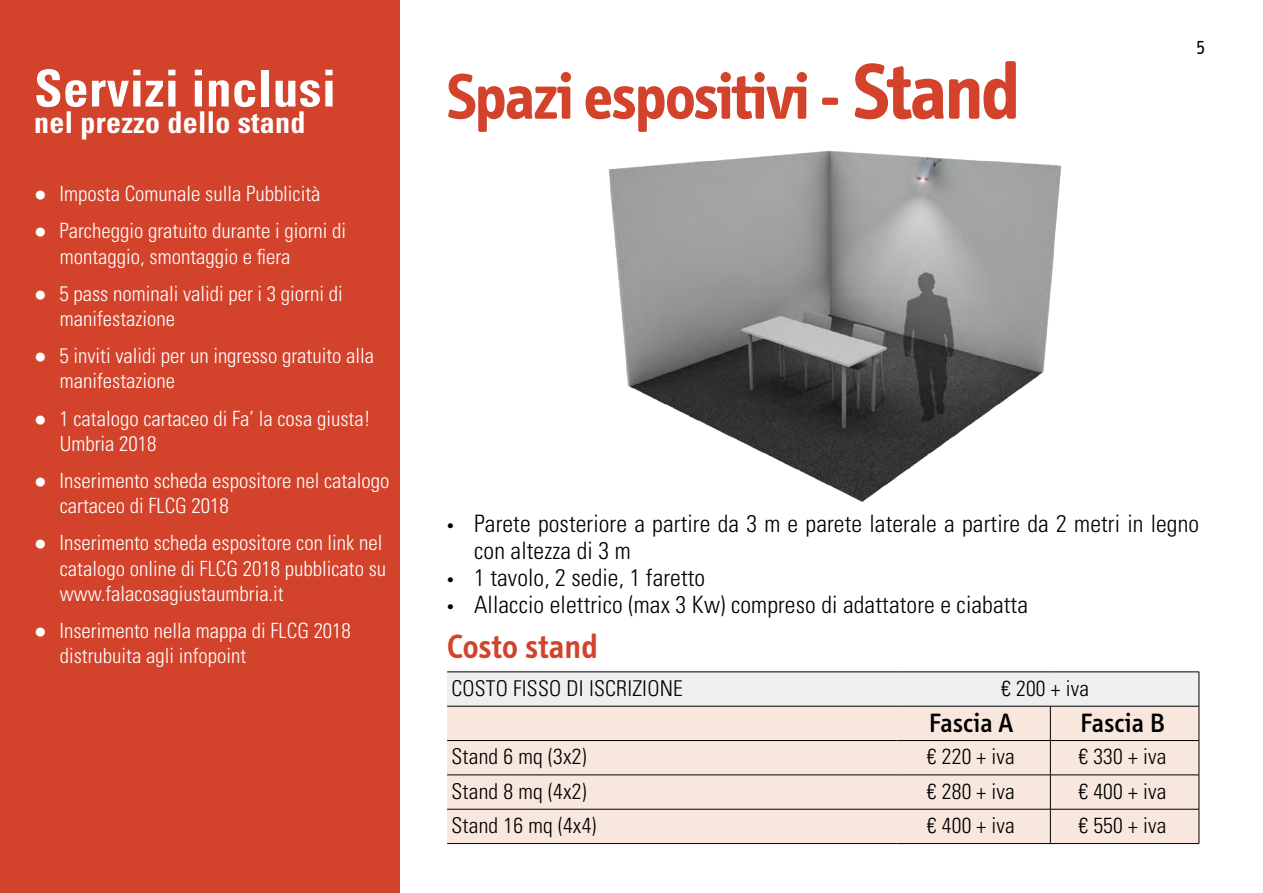
<style>
.page{position:relative;width:1263px;height:893px;background:#fff}
.page>*{position:absolute;margin:0;border:0;box-sizing:border-box;transform-origin:0 0}
.t1{font:700 66px "Info";letter-spacing:-.02em;color:#d3422a}
.t2{font:700 condensed 51px "Univers LT Std";letter-spacing:.01em;color:#fff}
.t3{font:600 34.5px "Info";letter-spacing:.01em;color:#d3422a}
.t4{font:700 condensed 30px "Univers LT Std";letter-spacing:.01em;color:#fff}
.t5{font:500 27.15px "Info";letter-spacing:.01em;color:#000}
.t6{font:300 condensed 24px/27px "Univers LT Std";letter-spacing:.005em;color:#000}
.t7{font:300 condensed 21.75px "Univers LT Std";letter-spacing:.01em;color:#000}
.t8{font:300 condensed 21px/25.2px "Univers LT Std";color:#fff}
.t9{font:19.5px "Info";color:#000}
.s1{font-family:"Andale Mono";font-weight:400;font-stretch:normal}
.s2{font-size:81px}
.s3{font-family:"Myriad Pro";font-weight:400;font-stretch:normal}
</style>
<div class="page">
<div style="left:0;top:0;width:400px;height:893px;background:#d3422a"></div>
<div style="left:447px;top:673px;width:752px;height:33px;background:#efeff0"></div>
<div style="left:447px;top:707px;width:752px;height:136px;background:#f8e7dd"></div>
<hr style="left:1050px;top:775px;width:1px;height:34px;background:#000">
<hr style="left:1050px;top:809px;width:1px;height:34px;background:#000">
<hr style="left:1199px;top:775px;width:1px;height:34px;background:#000">
<hr style="left:1199px;top:809px;width:1px;height:34px;background:#000">
<hr style="left:447px;top:672px;width:449px;height:1px;background:#000">
<hr style="left:896px;top:672px;width:154px;height:1px;background:#000">
<hr style="left:1050px;top:672px;width:149px;height:1px;background:#000">
<hr style="left:447px;top:809px;width:449px;height:1px;background:#000">
<hr style="left:896px;top:809px;width:154px;height:1px;background:#000">
<hr style="left:1050px;top:809px;width:149px;height:1px;background:#000">
<hr style="left:447px;top:843px;width:449px;height:1px;background:#000">
<hr style="left:896px;top:843px;width:154px;height:1px;background:#000">
<hr style="left:1050px;top:843px;width:149px;height:1px;background:#000">
<hr style="left:1199px;top:672px;width:1px;height:34px;background:#000">
<hr style="left:1199px;top:706px;width:1px;height:34px;background:#000">
<hr style="left:1199px;top:741px;width:1px;height:34px;background:#000">
<hr style="left:1050px;top:706px;width:1px;height:34px;background:#000">
<hr style="left:1050px;top:741px;width:1px;height:34px;background:#000">
<hr style="left:1050px;top:706px;width:149px;height:1px;background:#000">
<hr style="left:1050px;top:740px;width:149px;height:1px;background:#000">
<hr style="left:1050px;top:775px;width:149px;height:1px;background:#000">
<hr style="left:447px;top:706px;width:449px;height:1px;background:#000">
<hr style="left:896px;top:706px;width:154px;height:1px;background:#000">
<hr style="left:447px;top:740px;width:449px;height:1px;background:#000">
<hr style="left:896px;top:740px;width:154px;height:1px;background:#000">
<hr style="left:447px;top:775px;width:449px;height:1px;background:#000">
<hr style="left:896px;top:775px;width:154px;height:1px;background:#000">
<img style="left:608px;top:151px;width:454px;height:351px">
<h2 class="t2" style="left:34px;top:57px;width:303px">Servizi inclusi</h2>
<h3 class="t4" style="left:34px;top:104px;width:273px">nel prezzo dello stand</h3>
<p class="t8" style="left:34px;top:181px;width:288px"><span class="s1">●</span> Imposta Comunale sulla Pubblicità</p>
<p class="t8" style="left:60px;top:218px;width:288px;text-indent:-26px"><span class="s1">●</span> Parcheggio gratuito durante i giorni di montaggio, smontaggio e fiera</p>
<p class="t8" style="left:60px;top:281px;width:284px;text-indent:-26px"><span class="s1">●</span> 5 pass nominali validi per i 3 giorni di manifestazione</p>
<p class="t8" style="left:60px;top:343px;width:316px;text-indent:-26px"><span class="s1">●</span> 5 inviti validi per un ingresso gratuito alla manifestazione</p>
<p class="t8" style="left:60px;top:406px;width:312px;text-indent:-26px"><span class="s1">●</span> 1 catalogo cartaceo di Fa’ la cosa giusta!<br>Umbria 2018</p>
<p class="t8" style="left:60px;top:468px;width:331px;text-indent:-26px"><span class="s1">●</span> Inserimento scheda espositore nel catalogo cartaceo di FLCG 2018</p>
<p class="t8" style="left:60px;top:530px;width:328px;text-indent:-26px"><span class="s1">●</span> Inserimento scheda espositore con link nel catalogo online di FLCG 2018 pubblicato su www.falacosagiustaumbria.it</p>
<p class="t8" style="left:60px;top:618px;width:293px;text-indent:-26px"><span class="s1">●</span> Inserimento nella mappa di FLCG 2018 distrubuita agli infopoint</p>
<h1 class="t1" style="left:447px;top:59px;width:574px">Spazi espositivi - <span class="s2">Stand</span></h1>
<p class="t9" style="left:1196px;top:37px;width:10px">5</p>
<p class="t6" style="left:474px;top:510px;width:726px;text-indent:-27px"><span class="s3">•</span> Parete posteriore a partire da 3 m e parete laterale a partire da 2 metri in legno con altezza di 3 m</p>
<p class="t6" style="left:447px;top:564px;width:260px"><span class="s3">•</span> 1 tavolo, 2 sedie, 1 faretto</p>
<p class="t6" style="left:447px;top:591px;width:582px"><span class="s3">•</span> Allaccio elettrico (max 3 Kw) compreso di adattatore e ciabatta</p>
<h3 class="t3" style="left:447px;top:627px;width:152px">Costo stand</h3>
<p class="t7" style="left:451px;top:675px;width:233px">COSTO FISSO DI ISCRIZIONE</p>
<p class="t7" style="left:1001px;top:675px;width:90px">€ 200 + iva</p>
<p class="t5" style="left:929px;top:708px;width:86px">Fascia A</p>
<p class="t5" style="left:1080px;top:708px;width:86px">Fascia B</p>
<p class="t7" style="left:451px;top:744px;width:137px">Stand 6 mq (3x2)</p>
<p class="t7" style="left:927px;top:744px;width:90px">€ 220 + iva</p>
<p class="t7" style="left:1078px;top:744px;width:90px">€ 330 + iva</p>
<p class="t7" style="left:451px;top:778px;width:137px">Stand 8 mq (4x2)</p>
<p class="t7" style="left:927px;top:778px;width:90px">€ 280 + iva</p>
<p class="t7" style="left:1078px;top:778px;width:90px">€ 400 + iva</p>
<p class="t7" style="left:451px;top:812px;width:146px">Stand 16 mq (4x4)</p>
<p class="t7" style="left:927px;top:812px;width:90px">€ 400 + iva</p>
<p class="t7" style="left:1078px;top:812px;width:90px">€ 550 + iva</p>
</div>
